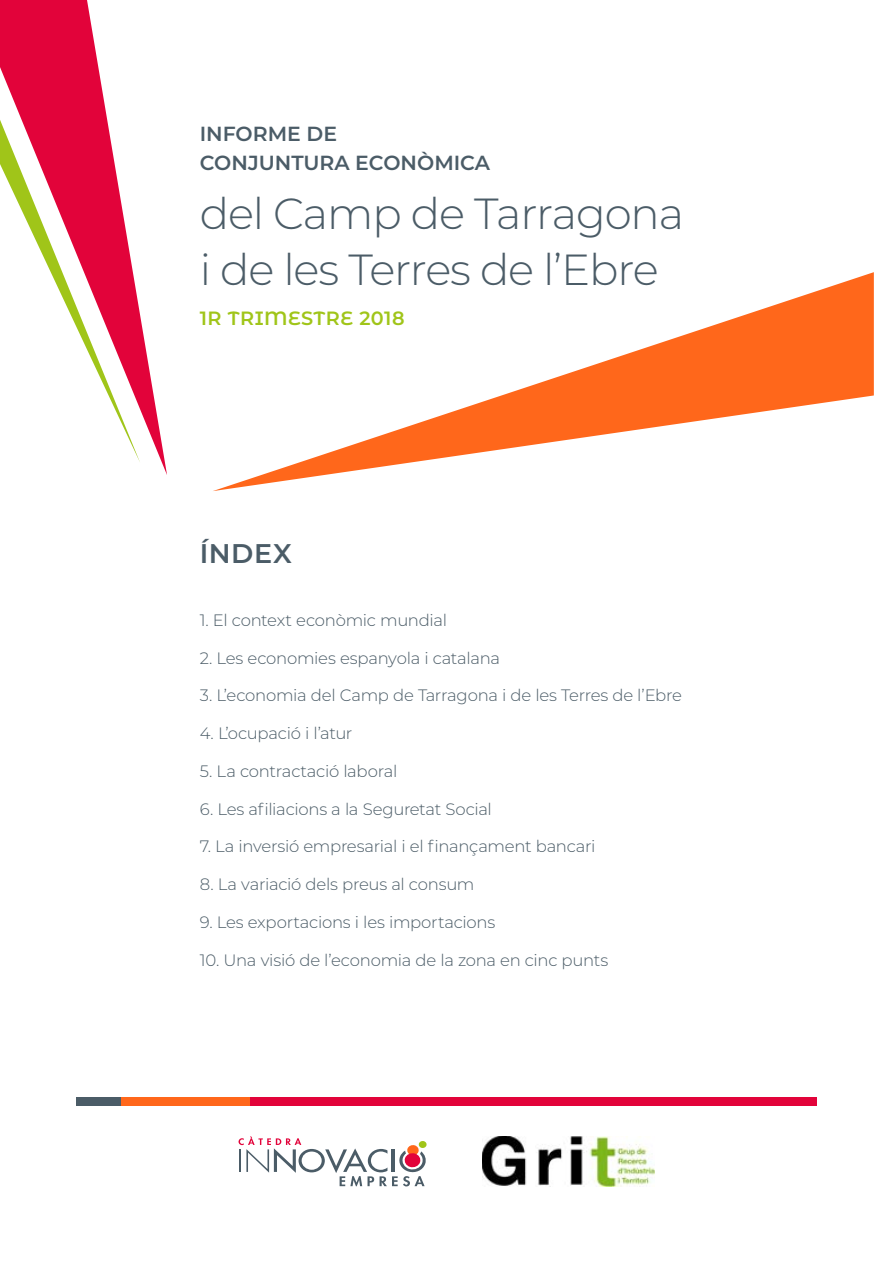
<style>
.page{position:relative;width:893px;height:1263px;background:#fff}
.page>*{position:absolute;margin:0;border:0;box-sizing:border-box;transform-origin:0 0}
.t1{font:300 43.5px/55.5px "Montserrat";letter-spacing:-.025em;color:#4b5c67}
.t2{font:600 27px "Montserrat";letter-spacing:.02em;color:#4b5c67}
.t3{font:600 20.4px/28.8px "Montserrat";color:#4b5c67}
.t4{font:600 19.2px "Montserrat Alternates";letter-spacing:.025em;color:#a0c519}
.t5{font:300 16.5px "Montserrat";letter-spacing:-.015em;color:#4b5c67}
</style>
<div class="page">
<div style="left:77px;top:1097px;width:739px;height:9px;background:#e2033a"></div>
<div style="left:77px;top:1097px;width:44px;height:9px;background:#4b5c67"></div>
<div style="left:121px;top:1097px;width:128px;height:9px;background:#ff671b"></div>
<svg style="left:239px;top:1136px;width:188px;height:50px"></svg>
<img style="left:483px;top:1136px;width:171px;height:50px">
<svg style="left:0;top:0;width:167px;height:475px"></svg>
<svg style="left:213px;top:272px;width:661px;height:219px"></svg>
<svg style="left:0;top:120px;width:140px;height:343px"></svg>
<p class="t3" style="left:200px;top:119px;width:292px">INFORME DE<br>CONJUNTURA ECONÒMICA</p>
<p class="t1" style="left:200px;top:184px;width:486px">del Camp de Tarragona i de les Terres de l’Ebre</p>
<p class="t4" style="left:200px;top:304px;width:206px">1R TRIMESTRE 2018</p>
<p class="t2" style="left:200px;top:534px;width:94px">ÍNDEX</p>
<p class="t5" style="left:200px;top:609px;width:249px">1. El context econòmic mundial</p>
<p class="t5" style="left:200px;top:647px;width:302px">2. Les economies espanyola i catalana</p>
<p class="t5" style="left:200px;top:684px;width:484px">3. L’economia del Camp de Tarragona i de les Terres de l’Ebre</p>
<p class="t5" style="left:200px;top:722px;width:154px">4. L’ocupació i l’atur</p>
<p class="t5" style="left:200px;top:760px;width:199px">5. La contractació laboral</p>
<p class="t5" style="left:200px;top:798px;width:294px">6. Les afiliacions a la Seguretat Social</p>
<p class="t5" style="left:200px;top:835px;width:397px">7. La inversió empresarial i el finançament bancari</p>
<p class="t5" style="left:200px;top:873px;width:276px">8. La variació dels preus al consum</p>
<p class="t5" style="left:200px;top:911px;width:297px">9. Les exportacions i les importacions</p>
<p class="t5" style="left:200px;top:949px;width:410px">10. Una visió de l’economia de la zona en cinc punts</p>
</div>
